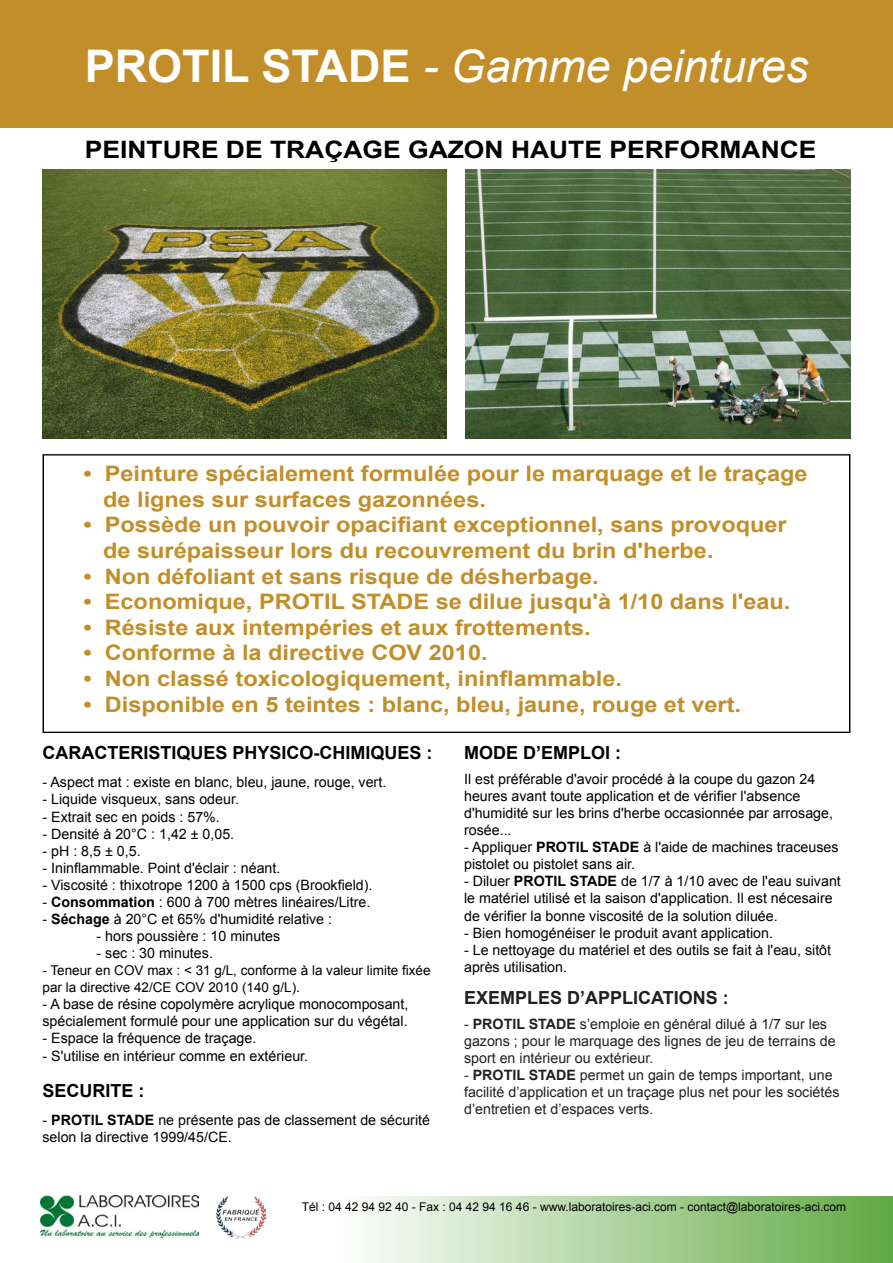
<style>
.page{position:relative;width:893px;height:1263px;background:#fff}
.page>*{position:absolute;margin:0;border:0;box-sizing:border-box;transform-origin:0 0}
.t1{font:italic 45px "Arial";color:#fff}
.t2{font:700 24px "Arial";color:#000;scale:1.1 1}
.t3{font:700 21.3px/25.7px "Arial";color:#c18e2a;scale:1.1 1}
.Body_Text{font:700 18px "Arial";color:#000}
.t4{font:700 18px "Arial";color:#231f20}
.t5{font:14.25px/17.1px "Arial";color:#000}
.t6{font:14.25px/17.1px "Arial";color:#231f20}
.t7{font:13.5px/17.1px "Arial";color:#000}
.t8{font:12px "Arial";color:#000}
.s1{font-weight:700;font-style:normal}
.s2{font-weight:700}
.s3{font-size:14.25px}
</style>
<div class="page">
<div style="left:0;top:0;width:893px;height:127px;background:#c18e2a"></div>
<svg style="left:216px;top:1196px;width:677px;height:67px"></svg>
<img style="left:40px;top:1196px;width:159px;height:42px">
<img style="left:466px;top:169px;width:384px;height:269px">
<img style="left:43px;top:170px;width:403px;height:268px">
<img style="left:217px;top:1196px;width:48px;height:42px">
<p class="t1" style="left:85px;top:37px;width:725px"><span class="s1">PROTIL STADE</span> - Gamme peintures</p>
<p class="t2" style="left:85px;top:133px;width:667px">PEINTURE DE TRAÇAGE GAZON HAUTE PERFORMANCE</p>
<p class="t3" style="left:103px;top:462px;width:642px;text-indent:-20px">• Peinture spécialement formulée pour le marquage et le traçage de lignes sur surfaces gazonnées.</p>
<p class="t3" style="left:103px;top:513px;width:623px;text-indent:-20px">• Possède un pouvoir opacifiant exceptionnel, sans provoquer de surépaisseur lors du recouvrement du brin d'herbe.</p>
<p class="t3" style="left:84px;top:564px;width:470px">• Non défoliant et sans risque de désherbage.</p>
<p class="t3" style="left:84px;top:590px;width:644px">• Economique, PROTIL STADE se dilue jusqu'à 1/10 dans l'eau.</p>
<p class="t3" style="left:84px;top:615px;width:463px">• Résiste aux intempéries et aux frottements.</p>
<p class="t3" style="left:84px;top:641px;width:369px">• Conforme à la directive COV 2010.</p>
<p class="t3" style="left:84px;top:666px;width:491px">• Non classé toxicologiquement, ininflammable.</p>
<p class="t3" style="left:84px;top:692px;width:599px">• Disponible en 5 teintes : blanc, bleu, jaune, rouge et vert.</p>
<p class="Body_Text" style="left:43px;top:741px;width:392px">CARACTERISTIQUES PHYSICO-CHIMIQUES :</p>
<p class="t5" style="left:43px;top:774px;width:345px">- Aspect mat : existe en blanc, bleu, jaune, rouge, vert.</p>
<p class="t5" style="left:43px;top:791px;width:198px">- Liquide visqueux, sans odeur.</p>
<p class="t5" style="left:43px;top:808px;width:179px">- Extrait sec en poids : 57%.</p>
<p class="t5" style="left:43px;top:825px;width:193px">- Densité à 20°C : 1,42 ± 0,05.</p>
<p class="t5" style="left:43px;top:842px;width:100px">- pH : 8,5 ± 0,5.</p>
<p class="t5" style="left:43px;top:859px;width:239px">- Ininflammable. Point d'éclair : néant.</p>
<p class="t5" style="left:43px;top:876px;width:332px">- Viscosité : thixotrope 1200 à 1500 cps (Brookfield).</p>
<p class="t5" style="left:43px;top:894px;width:329px">- <span class="s2">Consommation</span> : 600 à 700 mètres linéaires/Litre.</p>
<p class="t5" style="left:43px;top:911px;width:291px">- <span class="s2">Séchage</span> à 20°C et 65% d'humidité relative :</p>
<p class="t5" style="left:97px;top:928px;width:185px">- hors poussière : 10 minutes</p>
<p class="t5" style="left:97px;top:945px;width:118px">- sec : 30 minutes.</p>
<p class="t7" style="left:43px;top:961px;width:390px">- Teneur en COV max : &lt; 31 g/L, conforme à la valeur limite fixée par la directive 42/CE COV 2010 (140 g/L)<span class="s3">.</span></p>
<p class="t5" style="left:43px;top:995px;width:367px">- A base de résine copolymère acrylique monocomposant, spécialement formulé pour une application sur du végétal.</p>
<p class="t5" style="left:43px;top:1029px;width:215px">- Espace la fréquence de traçage.</p>
<p class="t5" style="left:43px;top:1047px;width:267px">- S'utilise en intérieur comme en extérieur.</p>
<p class="Body_Text" style="left:43px;top:1079px;width:104px">SECURITE :</p>
<p class="t5" style="left:43px;top:1111px;width:389px">- <span class="s2">PROTIL STADE</span> ne présente pas de classement de sécurité selon la directive 1999/45/CE.</p>
<p class="Body_Text" style="left:464px;top:741px;width:159px">MODE D’EMPLOI :</p>
<p class="t5" style="left:464px;top:770px;width:370px">Il est préférable d'avoir procédé à la coupe du gazon 24 heures avant toute application et de vérifier l'absence d'humidité sur les brins d'herbe occasionnée par arrosage, rosée...</p>
<p class="t5" style="left:464px;top:839px;width:376px">- Appliquer <span class="s2">PROTIL STADE</span> à l'aide de machines traceuses pistolet ou pistolet sans air.</p>
<p class="t5" style="left:464px;top:873px;width:378px">- Diluer <span class="s2">PROTIL STADE</span> de 1/7 à 1/10 avec de l'eau suivant le matériel utilisé et la saison d'application. Il est nécesaire de vérifier la bonne viscosité de la solution diluée.</p>
<p class="t5" style="left:464px;top:924px;width:310px">- Bien homogénéiser le produit avant application.</p>
<p class="t5" style="left:464px;top:941px;width:369px">- Le nettoyage du matériel et des outils se fait à l'eau, sitôt après utilisation.</p>
<p class="t4" style="left:464px;top:986px;width:266px">EXEMPLES D’APPLICATIONS :</p>
<p class="t6" style="left:464px;top:1015px;width:373px">- <span class="s2">PROTIL STADE</span> s’emploie en général dilué à 1/7 sur les gazons ; pour le marquage des lignes de jeu de terrains de sport en intérieur ou extérieur.</p>
<p class="t6" style="left:464px;top:1066px;width:377px">- <span class="s2">PROTIL STADE</span> permet un gain de temps important, une facilité d’application et un traçage plus net pour les sociétés d’entretien et d’espaces verts.</p>
<p class="t8" style="left:302px;top:1198px;width:546px">Tél : 04 42 94 92 40 - Fax : 04 42 94 16 46 - www.laboratoires-aci.com - contact@laboratoires-aci.com</p>
</div>
